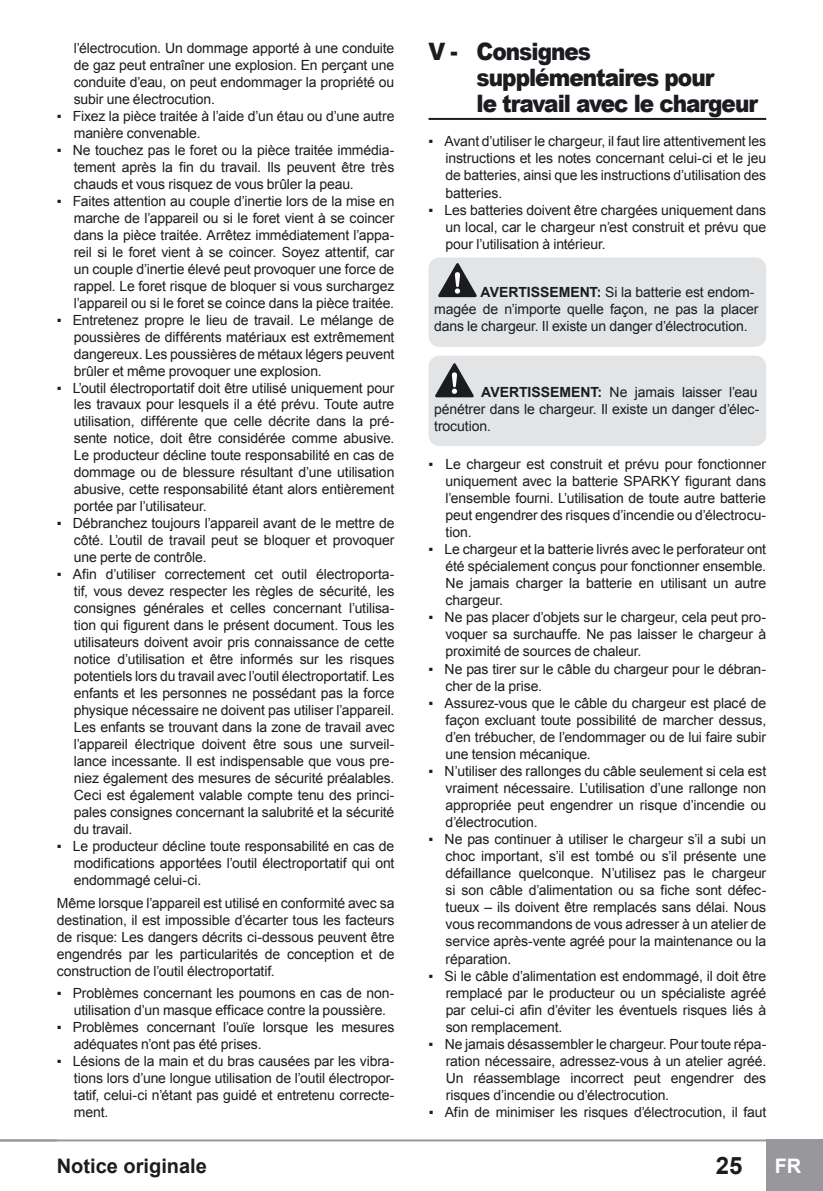
<style>
.page{position:relative;width:823px;height:1191px;background:#fff}
.page>*{position:absolute;margin:0;border:0;box-sizing:border-box;transform-origin:0 0}
.t1{font:900 24px/26.2px "Arial";letter-spacing:-.045em;color:#1b1c20;scale:.9 1}
.t2{font:700 24px "Arial";color:#1b1c20}
.t3{font:700 20px "Arial";color:#1b1c20}
.t4{font:700 20px "Arial";color:#fff}
.t5{font:14px/17px "Arial";letter-spacing:-.01em;color:#1b1c20;text-align:justify}
.t6{font:700 14px "Arial";letter-spacing:-.005em;color:#1b1c20}
.s1{font-weight:700}
</style>
<div class="page">
<div style="left:765px;top:1139px;width:57px;height:52px;background:#98989c"></div>
<hr style="left:0;top:1139px;width:780px;height:2px;background:#98989c">
<hr style="left:428px;top:118px;width:337px;height:2px;background:#1b1c20">
<div style="left:428px;top:257px;width:337px;height:90px;background:#e3e4e6;border-radius:11px"></div>
<svg style="left:438px;top:263px;width:38px;height:34px"></svg>
<div style="left:428px;top:356px;width:337px;height:90px;background:#e3e4e6;border-radius:11px"></div>
<svg style="left:435px;top:363px;width:38px;height:34px"></svg>
<p class="t5" style="left:74px;top:39px;width:322px">l’électrocution. Un dommage apporté à une conduite de gaz peut entraîner une explosion. En perçant une conduite d’eau, on peut endommager la propriété ou subir une électrocution.</p>
<p class="t5" style="left:74px;top:107px;width:322px;text-indent:-17px">▪ Fixez la pièce traitée à l’aide d’un étau ou d’une autre manière convenable.</p>
<p class="t5" style="left:74px;top:141px;width:322px;text-indent:-17px">▪ Ne touchez pas le foret ou la pièce traitée immédia&shy;tement après la fin du travail. Ils peuvent être très chauds et vous risquez de vous brûler la peau.</p>
<p class="t5" style="left:74px;top:192px;width:322px;text-indent:-17px">▪ Faites attention au couple d’inertie lors de la mise en marche de l’appareil ou si le foret vient à se coincer dans la pièce traitée. Arrêtez immédiatement l’appa&shy;reil si le foret vient à se coincer. Soyez attentif, car un couple d’inertie élevé peut provoquer une force de rappel. Le foret risque de bloquer si vous surchargez l’appareil ou si le foret se coince dans la pièce traitée.</p>
<p class="t5" style="left:74px;top:311px;width:322px;text-indent:-17px">▪ Entretenez propre le lieu de travail. Le mélange de poussières de différents matériaux est extrêmement dangereux. Les poussières de métaux légers peuvent brûler et même provoquer une explosion.</p>
<p class="t5" style="left:74px;top:379px;width:322px;text-indent:-17px">▪ L’outil électroportatif doit être utilisé uniquement pour les travaux pour lesquels il a été prévu. Toute autre utilisation, différente que celle décrite dans la pré&shy;sente notice, doit être considérée comme abusive.<br>Le producteur décline toute responsabilité en cas de dommage ou de blessure résultant d’une utilisation abusive, cette responsabilité étant alors entièrement portée par l’utilisateur.</p>
<p class="t5" style="left:74px;top:515px;width:322px;text-indent:-17px">▪ Débranchez toujours l’appareil avant de le mettre de côté. L’outil de travail peut se bloquer et provoquer une perte de contrôle.</p>
<p class="t5" style="left:74px;top:566px;width:322px;text-indent:-17px">▪ Afin d’utiliser correctement cet outil électroporta&shy;tif, vous devez respecter les règles de sécurité, les consignes générales et celles concernant l’utilisa&shy;tion qui figurent dans le présent document. Tous les utilisateurs doivent avoir pris connaissance de cette notice d’utilisation et être informés sur les risques potentiels lors du travail avec l’outil électroportatif. Les enfants et les personnes ne possédant pas la force physique nécessaire ne doivent pas utiliser l’appareil.<br>Les enfants se trouvant dans la zone de travail avec l’appareil électrique doivent être sous une surveil&shy;lance incessante. Il est indispensable que vous pre&shy;niez également des mesures de sécurité préalables.<br>Ceci est également valable compte tenu des princi&shy;pales consignes concernant la salubrité et la sécurité du travail.</p>
<p class="t5" style="left:74px;top:838px;width:322px;text-indent:-17px">▪ Le producteur décline toute responsabilité en cas de modifications apportées l’outil électroportatif qui ont endommagé celui-ci.</p>
<p class="t5" style="left:57px;top:894px;width:339px">Même lorsque l’appareil est utilisé en conformité avec sa destination, il est impossible d’écarter tous les facteurs de risque: Les dangers décrits ci-dessous peuvent être engendrés par les particularités de conception et de construction de l’outil électroportatif.</p>
<p class="t5" style="left:74px;top:985px;width:322px;text-indent:-17px">▪ Problèmes concernant les poumons en cas de non&shy;utilisation d’un masque efficace contre la poussière.</p>
<p class="t5" style="left:74px;top:1019px;width:322px;text-indent:-17px">▪ Problèmes concernant l’ouïe lorsque les mesures adéquates n’ont pas été prises.</p>
<p class="t5" style="left:74px;top:1053px;width:322px;text-indent:-17px">▪ Lésions de la main et du bras causées par les vibra&shy;tions lors d’une longue utilisation de l’outil électropor&shy;tatif, celui-ci n’étant pas guidé et entretenu correcte&shy;ment.</p>
<p class="t1" style="left:476px;top:37px;width:314px;text-indent:-48px">V - Consignes supplémentaires pour<br>le travail avec le chargeur</p>
<p class="t5" style="left:445px;top:133px;width:322px;text-indent:-17px">▪ Avant d’utiliser le chargeur, il faut lire attentivement les instructions et les notes concernant celui-ci et le jeu de batteries, ainsi que les instructions d’utilisation des batteries.</p>
<p class="t5" style="left:445px;top:201px;width:322px;text-indent:-17px">▪ Les batteries doivent être chargées uniquement dans un local, car le chargeur n’est construit et prévu que pour l’utilisation à intérieur.</p>
<p class="t6" style="left:480px;top:283px;width:61px">AVE RTISSEME</p>
<p class="t5" style="left:434px;top:284px;width:325px;text-align:left;text-indent:145px"><span class="s1">NT:</span> Si la batterie est endom&shy;magée de n’importe quelle façon, ne pas la placer dans le chargeur. Il existe un danger d’électrocution.</p>
<p class="t6" style="left:481px;top:383px;width:61px">AVE RTISSEME</p>
<p class="t5" style="left:434px;top:384px;width:326px;text-align:left;text-indent:146px"><span class="s1">NT:</span> Ne jamais laisser l’eau pénétrer dans le chargeur. Il existe un danger d’élec&shy;trocution.</p>
<p class="t5" style="left:445px;top:455px;width:322px;text-indent:-17px">▪ Le chargeur est construit et prévu pour fonctionner uniquement avec la batterie SPARKY figurant dans l’ensemble fourni. L’utilisation de toute autre batterie peut engendrer des risques d’incendie ou d’électrocu&shy;tion.</p>
<p class="t5" style="left:445px;top:541px;width:322px;text-indent:-17px">▪ Le chargeur et la batterie livrés avec le perforateur ont été spécialement conçus pour fonctionner ensemble.<br>Ne jamais charger la batterie en utilisant un autre chargeur.</p>
<p class="t5" style="left:445px;top:609px;width:322px;text-indent:-17px">▪ Ne pas placer d’objets sur le chargeur, cela peut pro&shy;voquer sa surchauffe. Ne pas laisser le chargeur à proximité de sources de chaleur.</p>
<p class="t5" style="left:445px;top:660px;width:322px;text-indent:-17px">▪ Ne pas tirer sur le câble du chargeur pour le débran&shy;cher de la prise.</p>
<p class="t5" style="left:445px;top:694px;width:322px;text-indent:-17px">▪ Assurez-vous que le câble du chargeur est placé de façon excluant toute possibilité de marcher dessus, d’en trébucher, de l’endommager ou de lui faire subir une tension mécanique.</p>
<p class="t5" style="left:445px;top:762px;width:322px;text-indent:-17px">▪ N’utiliser des rallonges du câble seulement si cela est vraiment nécessaire. L’utilisation d’une rallonge non appropriée peut engendrer un risque d’incendie ou d’électrocution.</p>
<p class="t5" style="left:445px;top:831px;width:322px;text-indent:-17px">▪ Ne pas continuer à utiliser le chargeur s’il a subi un choc important, s’il est tombé ou s’il présente une défaillance quelconque. N’utilisez pas le chargeur si son câble d’alimentation ou sa fiche sont défec&shy;tueux – ils doivent être remplacés sans délai. Nous vous recommandons de vous adresser à un atelier de service après-vente agréé pour la maintenance ou la réparation.</p>
<p class="t5" style="left:445px;top:967px;width:322px;text-indent:-17px">▪ Si le câble d’alimentation est endommagé, il doit être remplacé par le producteur ou un spécialiste agréé par celui-ci afin d’éviter les éventuels risques liés à son remplacement.</p>
<p class="t5" style="left:445px;top:1035px;width:322px;text-indent:-17px">▪ Ne jamais désassembler le chargeur. Pour toute répa&shy;ration nécessaire, adressez-vous à un atelier agréé.<br>Un réassemblage incorrect peut engendrer des risques d’incendie ou d’électrocution.</p>
<p class="t5" style="left:428px;top:1103px;width:339px">▪ Afin de minimiser les risques d’électrocution, il faut</p>
<h2 class="t3" style="left:57px;top:1152px;width:152px">Notice originale</h2>
<p class="t2" style="left:715px;top:1149px;width:28px">25</p>
<h2 class="t4" style="left:774px;top:1152px;width:28px">FR</h2>
</div>
